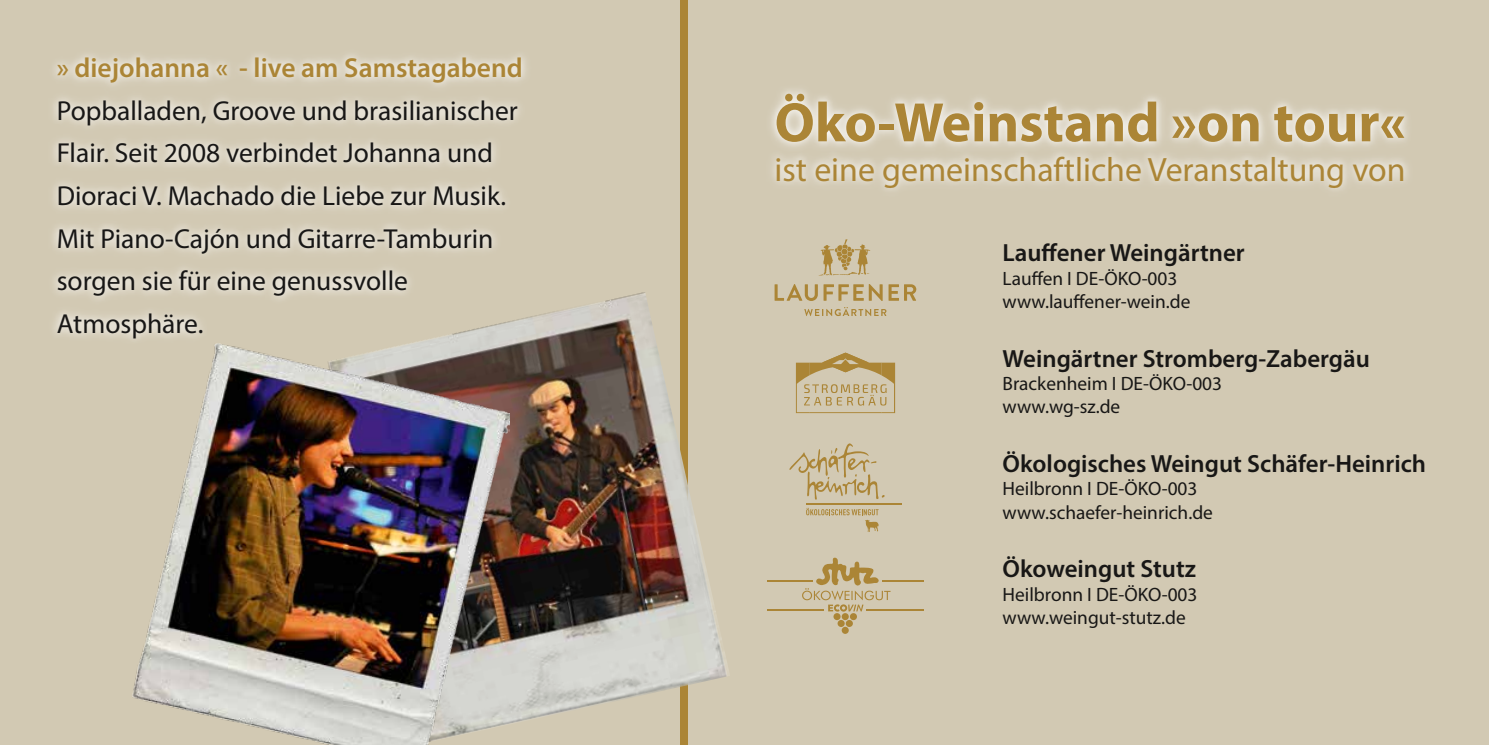
<style>
.page{position:relative;width:1489px;height:745px;background:#fff}
.page>*{position:absolute;margin:0;border:0;box-sizing:border-box;transform-origin:0 0}
.t1{font:700 56px "Myriad Pro";color:#ab8536}
.t2{font:33.75px "Myriad Pro";color:#ab8536}
.t3{font:27.5px/42.5px "Myriad Pro";color:#181716}
.t4{font:600 27.5px "Myriad Pro";color:#ab8536}
.t5{font:600 24.75px "Myriad Pro";color:#181716}
.t6{font:19.25px/23.2px "Myriad Pro";color:#181716}
</style>
<div class="page">
<div style="left:0;top:0;width:1488px;height:744px;background:#d2c9b3"></div>
<svg style="left:774px;top:284px;width:43px;height:17px"></svg>
<svg style="left:823px;top:284px;width:59px;height:17px"></svg>
<svg style="left:888px;top:284px;width:28px;height:16px"></svg>
<svg style="left:804px;top:307px;width:82px;height:9px"></svg>
<svg style="left:820px;top:239px;width:50px;height:36px"></svg>
<hr style="left:866px;top:609px;width:57px;height:1px;background:#ab8536">
<svg style="left:833px;top:612px;width:7px;height:7px"></svg>
<svg style="left:841px;top:612px;width:7px;height:7px"></svg>
<svg style="left:849px;top:612px;width:8px;height:7px"></svg>
<svg style="left:837px;top:619px;width:7px;height:7px"></svg>
<svg style="left:845px;top:619px;width:7px;height:7px"></svg>
<div style="left:841px;top:626px;width:7px;height:7px;background:#ab8536;border-radius:50%"></div>
<svg style="left:802px;top:557px;width:88px;height:54px"></svg>
<hr style="left:767px;top:609px;width:56px;height:1px;background:#ab8536">
<hr style="left:882px;top:580px;width:41px;height:2px;background:#ab8536">
<hr style="left:767px;top:580px;width:45px;height:2px;background:#ab8536">
<svg style="left:789px;top:443px;width:95px;height:57px"></svg>
<svg style="left:806px;top:507px;width:72px;height:24px"></svg>
<hr style="left:806px;top:502px;width:95px;height:2px;background:#ab8536">
<div style="left:764px;top:144px;width:651px;height:55px;background:#fff;opacity:.75"></div>
<div style="left:763px;top:82px;width:652px;height:72px;background:#fff;opacity:.75"></div>
<svg style="left:795px;top:352px;width:100px;height:61px"></svg>
<div style="left:679px;top:0;width:8px;height:744px;background:#ab8536"></div>
<div style="left:46px;top:46px;width:487px;height:303px;background:#fff;opacity:.75"></div>
<img style="left:326px;top:291px;width:403px;height:453px">
<img style="left:132px;top:343px;width:378px;height:401px">
<p class="t4" style="left:57px;top:51px;width:467px">» diejohanna « - live am Samstagabend</p>
<p class="t3" style="left:57px;top:89px;width:462px">Popballaden, Groove und brasilianischer Flair. Seit 2008 verbindet Johanna und Dioraci V. Machado die Liebe zur Musik.<br>Mit Piano-Cajón und Gitarre-Tamburin sorgen sie für eine genussvolle Atmosphäre.</p>
<h1 class="t1" style="left:774px;top:86px;width:632px">Öko-Weinstand »on tour«</h1>
<p class="t2" style="left:774px;top:148px;width:632px">ist eine gemeinschaftliche Veranstaltung von</p>
<p class="t5" style="left:1002px;top:237px;width:244px">Lauffener Weingärtner</p>
<p class="t6" style="left:1002px;top:266px;width:189px">Lauffen I DE-ÖKO-003 www.lauffener-wein.de</p>
<p class="t5" style="left:1002px;top:342px;width:369px">Weingärtner Stromberg-Zabergäu</p>
<p class="t6" style="left:1002px;top:371px;width:221px">Brackenheim I DE-ÖKO-003 www.wg-sz.de</p>
<p class="t5" style="left:1002px;top:447px;width:425px">Ökologisches Weingut Schäfer-Heinrich</p>
<p class="t6" style="left:1002px;top:476px;width:212px">Heilbronn I DE-ÖKO-003 www.schaefer-heinrich.de</p>
<p class="t5" style="left:1002px;top:553px;width:195px">Ökoweingut Stutz</p>
<p class="t6" style="left:1002px;top:582px;width:196px">Heilbronn I DE-ÖKO-003 www.weingut-stutz.de</p>
</div>
